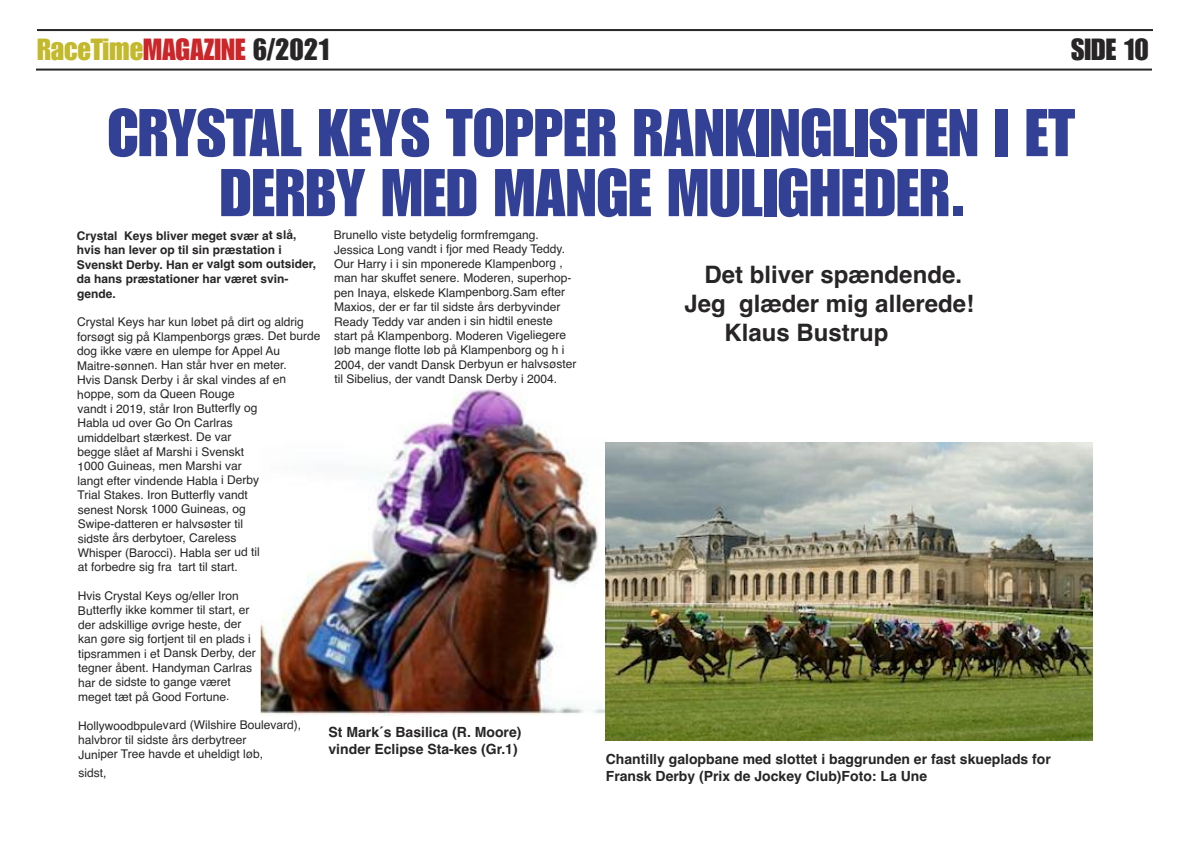
<style>
.page{position:relative;width:1191px;height:842px;background:#fff}
.page>*{position:absolute;margin:0;border:0;box-sizing:border-box;transform-origin:0 0}
.t1{font:66px/60px "Impact";color:#324095;text-align:center}
.t2{font:30px "Impact";color:#c3b92d}
.t3{font:30px "Impact";color:#272526}
.t4{font:700 24px "Helvetica";color:#272526}
.t5{font:700 14px/16.8px "Helvetica";color:#272526}
.t6{font:12px/14.4px "Helvetica";letter-spacing:-.005em;color:#272526}
.t7{font:700 12px/14.5px "Helvetica";letter-spacing:-.005em;color:#272526}
.s1{color:#cb262a}
.s2{color:#272526}
</style>
<div class="page">
<hr style="left:36px;top:69px;width:1116px;height:2px;background:#272526">
<hr style="left:37px;top:29px;width:1116px;height:2px;background:#272526">
<img style="left:261px;top:389px;width:345px;height:327px">
<img style="left:606px;top:442px;width:486px;height:298px">
<h2 class="t2" style="left:37px;top:39px;width:294px">RaceTime<span class="s1">MAGAZINE</span> <span class="s2">6/2021</span></h2>
<h2 class="t3" style="left:1071px;top:39px;width:79px">SIDE 10</h2>
<h1 class="t1" style="left:107px;top:105px;width:969px">CRYSTAL KEYS TOPPER RANKINGLISTEN I ET<br>DERBY MED MANGE MULIGHEDER.</h1>
<p class="t7" style="left:77px;top:228px;width:241px">Crystal Keys bliver meget svær at slå, hvis han lever op til sin præstation i<br>Svenskt Derby. Han er valgt som outsider, da hans præstationer har været svin&shy;gende.</p>
<p class="t6" style="left:77px;top:315px;width:245px">Crystal Keys har kun løbet på dirt og aldrig forsøgt sig på Klampenborgs græs. Det burde dog ikke være en ulempe for Appel Au Maitre-sønnen. Han står hver en meter.<br>Hvis Dansk Derby i år skal vindes af en hoppe, som da Queen Rouge<br>vandt i 2019, står Iron Butterfly og<br>Habla ud over Go On Carlras<br>umiddelbart stærkest. De var<br>begge slået af Marshi i Svenskt<br>1000 Guineas, men Marshi var<br>langt efter vindende Habla i Derby<br>Trial Stakes. Iron Butterfly vandt<br>senest Norsk 1000 Guineas, og Swipe-datteren er halvsøster til<br>sidste års derbytoer, Careless<br>Whisper (Barocci). Habla ser ud til<br>at forbedre sig fra tart til start.</p>
<p class="t6" style="left:78px;top:588px;width:180px">Hvis Crystal Keys og/eller Iron<br>Butterfly ikke kommer til start, er der adskillige øvrige heste, der kan gøre sig fortjent til en plads i tipsrammen i et Dansk Derby, der tegner åbent. Handyman Carlras har de sidste to gange været meget tæt på Good Fortune.</p>
<p class="t6" style="left:78px;top:718px;width:224px">Hollywoodbpulevard (Wilshire Boulevard), halvbror til sidste års derbytreer<br>Juniper Tree havde et uheldigt løb,</p>
<p class="t6" style="left:78px;top:766px;width:30px">sidst,</p>
<p class="t6" style="left:334px;top:228px;width:244px">Brunello viste betydelig formfremgang.<br>Jessica Long vandt i fjor med Ready Teddy.<br>Our Harry i i sin mponerede Klampenborg , man har skuffet senere. Moderen, superhop&shy;pen Inaya, elskede Klampenborg.Sam efter Maxios, der er far til sidste års derbyvinder Ready Teddy var anden i sin hidtil eneste start på Klampenborg. Moderen Vigeliegere løb mange flotte løb på Klampenborg og h i 2004, der vandt Dansk Derbyun er halvsøster til Sibelius, der vandt Dansk Derby i 2004.</p>
<h3 class="t4" style="left:704px;top:261px;width:259px">Det bliver spændende.</h3>
<h3 class="t4" style="left:684px;top:289px;width:291px">Jeg glæder mig allerede!</h3>
<h3 class="t4" style="left:724px;top:318px;width:166px">Klaus Bustrup</h3>
<p class="t5" style="left:328px;top:723px;width:194px">St Mark´s Basilica (R. Moore) vinder Eclipse Sta-kes (Gr.1)</p>
<p class="t5" style="left:606px;top:751px;width:446px">Chantilly galopbane med slottet i baggrunden er fast skueplads for<br>Fransk Derby (Prix de Jockey Club)Foto: La Une</p>
</div>
